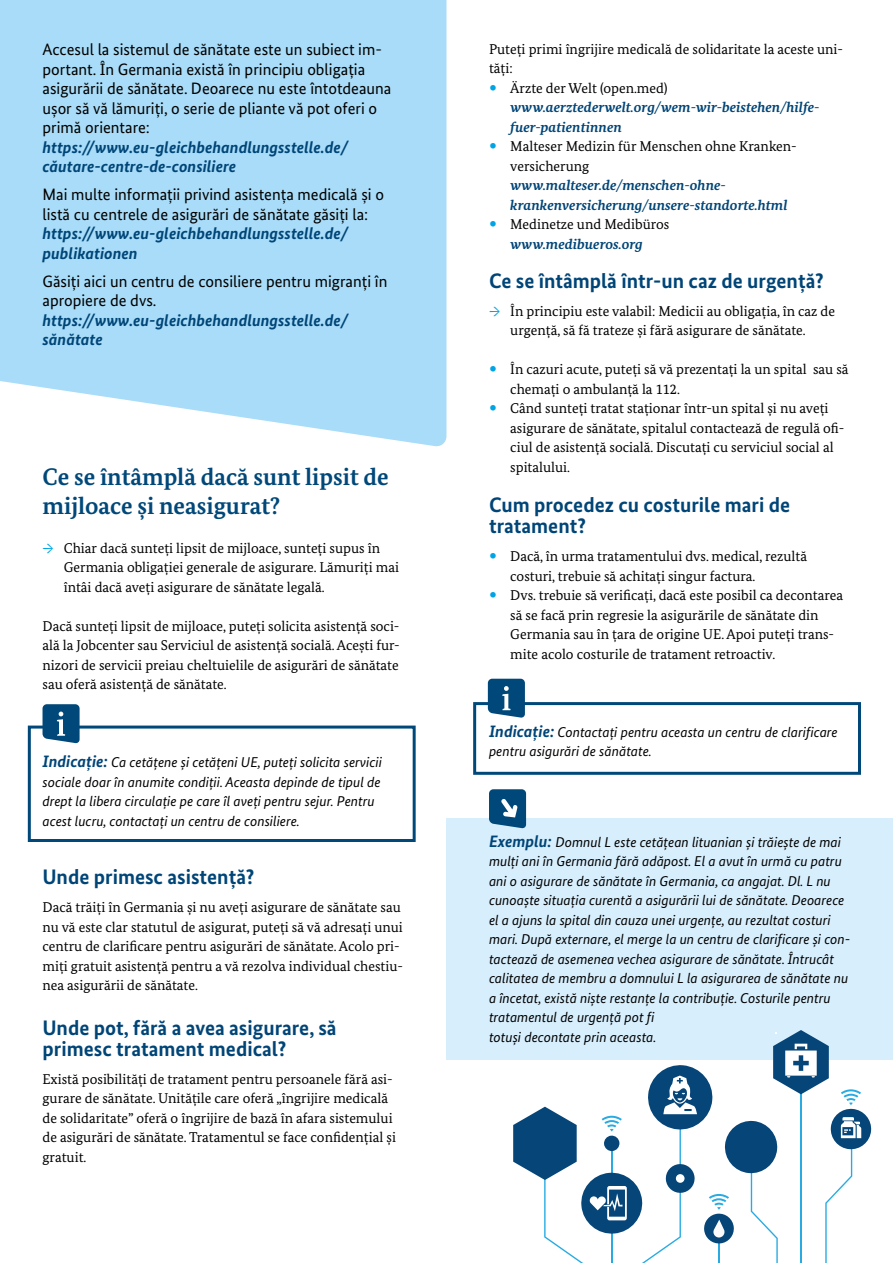
<style>
.page{position:relative;width:893px;height:1263px;background:#fff}
.page>*{position:absolute;margin:0;border:0;box-sizing:border-box;transform-origin:0 0}
.t1{font:700 24px/28.5px "Bundes Serif";color:#004879}
.t2{font:700 21px/21px "Bundes Sans";color:#004577}
.t3{font:16.5px/19.5px "Bundes Sans";color:#000}
.t4{font:italic 700 16.5px/19.5px "Bundes Sans";color:#004577}
.t5{font:14.25px/19.5px "Bundes Serif";color:#000}
.t6{font:italic 14.25px/19.5px "Bundes Sans";color:#000}
.t7{font:italic 700 14.25px/19.5px "Bundes Serif";color:#004577}
.s1{color:#00a4e4}
.s2{font-weight:700;font-size:16.5px;color:#004577}
</style>
<div class="page">
<div style="left:446px;top:818px;width:447px;height:242px;background:#d7eefc"></div>
<svg style="left:489px;top:789px;width:37px;height:39px"></svg>
<div style="left:473px;top:702px;width:388px;height:73px;border:3px solid #004879"></div>
<svg style="left:488px;top:679px;width:37px;height:39px"></svg>
<div style="left:28px;top:725px;width:388px;height:117px;border:3px solid #004879"></div>
<svg style="left:43px;top:704px;width:37px;height:39px"></svg>
<svg style="left:513px;top:1030px;width:359px;height:233px"></svg>
<svg style="left:0;top:0;width:446px;height:447px;background:#aedef8"></svg>
<p class="t3" style="left:43px;top:40px;width:350px">Accesul la sistemul de sănătate este un subiect im&shy;portant. În Germania există în principiu obligația asigurării de sănătate. Deoarece nu este întotdeauna ușor să vă lămuriți, o serie de pliante vă pot oferi o primă orientare:</p>
<p class="t4" style="left:43px;top:137px;width:307px">https://www.eu-gleichbehandlungsstelle.de/ căutare-centre-de-consiliere</p>
<p class="t3" style="left:43px;top:185px;width:343px">Mai multe informații privind asistența medicală și o listă cu centrele de asigurări de sănătate găsiți la:</p>
<p class="t4" style="left:43px;top:224px;width:307px">https://www.eu-gleichbehandlungsstelle.de/ publikationen</p>
<p class="t3" style="left:43px;top:271px;width:346px">Găsiți aici un centru de consiliere pentru migranți în apropiere de dvs.</p>
<p class="t4" style="left:43px;top:310px;width:307px">https://www.eu-gleichbehandlungsstelle.de/ sănătate</p>
<h1 class="t1" style="left:43px;top:462px;width:348px">Ce se întâmplă dacă sunt lipsit de mijloace și neasigurat?</h1>
<p class="t5" style="left:64px;top:538px;width:337px;text-indent:-21px"><span class="s1">→</span> Chiar dacă sunteți lipsit de mijloace, sunteți supus în<br>Germania obligației generale de asigurare. Lămuriți mai întâi dacă aveți asigurare de sănătate legală.</p>
<p class="t5" style="left:43px;top:616px;width:359px;text-align:justify">Dacă sunteți lipsit de mijloace, puteți solicita asistență soci&shy;ală la Jobcenter sau Serviciul de asistență socială. Acești fur&shy;nizori de servicii preiau cheltuielile de asigurări de sănătate sau oferă asistență de sănătate.</p>
<p class="t6" style="left:43px;top:752px;width:341px"><span class="s2">Indicație:</span> Ca cetățene și cetățeni UE, puteți solicita servicii sociale doar în anumite condiții. Aceasta depinde de tipul de drept la libera circulație pe care îl aveți pentru sejur. Pentru acest lucru, contactați un centru de consiliere.</p>
<h2 class="t2" style="left:43px;top:866px;width:214px">Unde primesc asistență?</h2>
<p class="t5" style="left:43px;top:897px;width:362px">Dacă trăiți în Germania și nu aveți asigurare de sănătate sau nu vă este clar statutul de asigurat, puteți să vă adresați unui centru de clarificare pentru asigurări de sănătate. Acolo pri&shy;miți gratuit asistență pentru a vă rezolva individual chestiu&shy;nea asigurării de sănătate.</p>
<h2 class="t2" style="left:43px;top:1017px;width:296px">Unde pot, fără a avea asigurare, să primesc tratament medical?</h2>
<p class="t5" style="left:43px;top:1069px;width:355px">Există posibilități de tratament pentru persoanele fără asi&shy;gurare de sănătate. Unitățile care oferă „îngrijire medicală de solidaritate” oferă o îngrijire de bază în afara sistemului de asigurări de sănătate. Tratamentul se face confidențial și gratuit.</p>
<p class="t5" style="left:489px;top:39px;width:356px">Puteți primi îngrijire medicală de solidaritate la aceste uni-</p>
<p class="t5" style="left:489px;top:58px;width:25px">tăți:</p>
<p class="t5" style="left:510px;top:78px;width:159px">Ärzte der Welt (open.med)</p>
<p class="t7" style="left:510px;top:97px;width:311px">www.aerztederwelt.org/wem-wir-beistehen/hilfe&shy;fuer-patientinnen</p>
<p class="t5" style="left:510px;top:136px;width:288px">Malteser Medizin für Menschen ohne Kranken&shy;versicherung</p>
<p class="t7" style="left:510px;top:175px;width:279px">www.malteser.de/menschen-ohne&shy;krankenversicherung/unsere-standorte.html</p>
<p class="t5" style="left:510px;top:214px;width:161px">Medinetze und Medibüros</p>
<p class="t7" style="left:510px;top:234px;width:134px">www.medibueros.org</p>
<h2 class="t2" style="left:489px;top:270px;width:336px">Ce se întâmplă într-un caz de urgență?</h2>
<p class="t5" style="left:489px;top:301px;width:348px;text-align:center"><span class="s1">→</span> În principiu este valabil: Medicii au obligația, în caz de urgență, să fă trateze și fără asigurare de sănătate.</p>
<p class="t5" style="left:510px;top:359px;width:340px">În cazuri acute, puteți să vă prezentați la un spital sau să chemați o ambulanță la 112.<br>Când sunteți tratat staționar într-un spital și nu aveți asigurare de sănătate, spitalul contactează de regulă ofi&shy;ciul de asistență socială. Discutați cu serviciul social al spitalului.</p>
<h2 class="t2" style="left:489px;top:494px;width:303px">Cum procedez cu costurile mari de tratament?</h2>
<p class="t5" style="left:510px;top:546px;width:334px">Dacă, în urma tratamentului dvs. medical, rezultă costuri, trebuie să achitați singur factura.<br>Dvs. trebuie să verificați, dacă este posibil ca decontarea să se facă prin regresie la asigurările de sănătate din Germania sau în țara de origine UE. Apoi puteți trans&shy;mite acolo costurile de tratament retroactiv.</p>
<p class="t6" style="left:489px;top:722px;width:350px"><span class="s2">Indicație:</span> Contactați pentru aceasta un centru de clarificare pentru asigurări de sănătate.</p>
<p class="t6" style="left:489px;top:832px;width:363px"><span class="s2">Exemplu:</span> Domnul L este cetățean lituanian și trăiește de mai mulți ani în Germania fără adăpost. El a avut în urmă cu patru ani o asigurare de sănătate în Germania, ca angajat. Dl. L nu cunoaște situația curentă a asigurării lui de sănătate. Deoarece el a ajuns la spital din cauza unei urgențe, au rezultat costuri mari. După externare, el merge la un centru de clarificare și con&shy;tactează de asemenea vechea asigurare de sănătate. Întrucât calitatea de membru a domnului L la asigurarea de sănătate nu a încetat, există niște restanțe la contribuție. Costurile pentru tratamentul de urgență pot fi<br>totuși decontate prin aceasta.</p>
</div>
